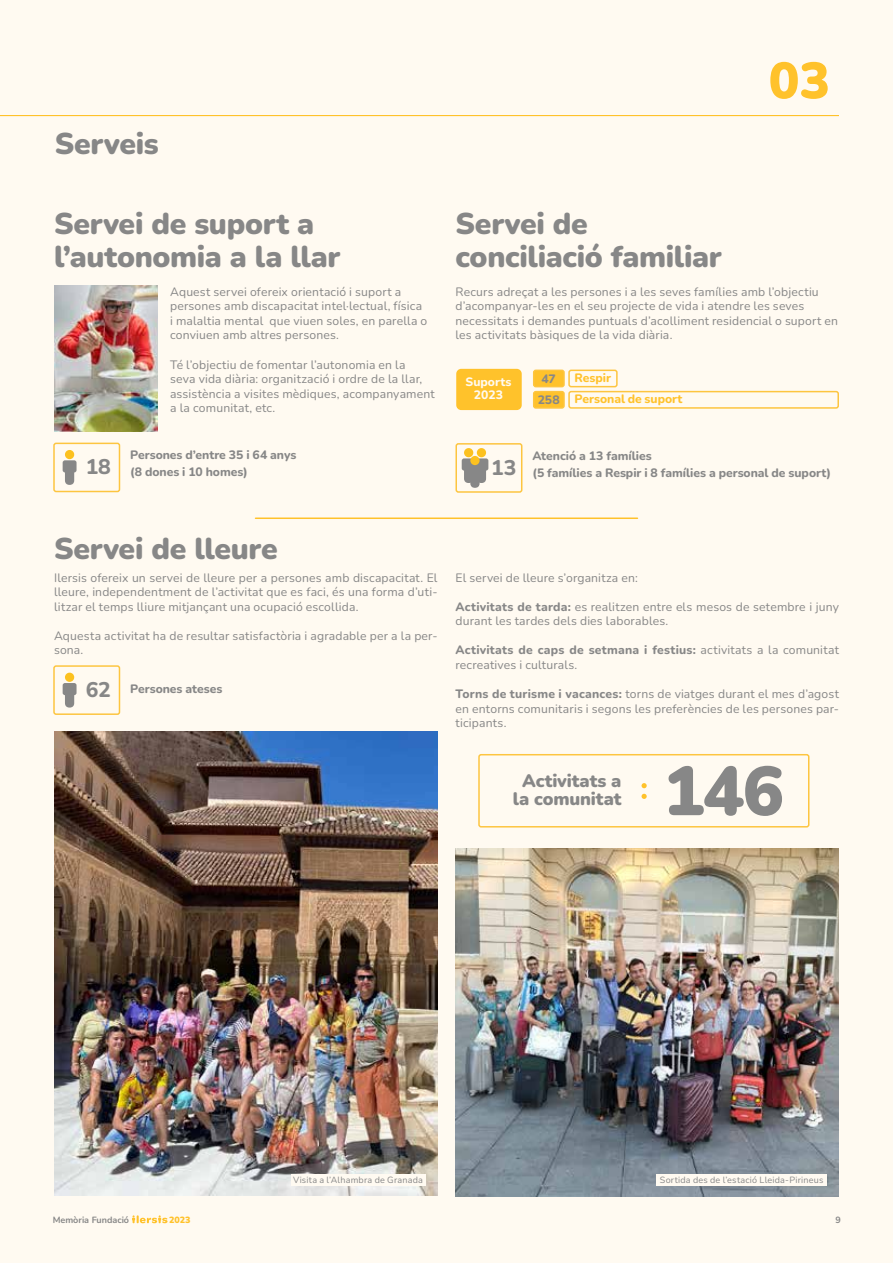
<style>
.page{position:relative;width:893px;height:1263px;background:#fff}
.page>*{position:absolute;margin:0;border:0;box-sizing:border-box;transform-origin:0 0}
.t1{font:900 69px "Nunito";color:#878787}
.t2{font:900 51px "Nunito";color:#ffc22b}
.t3{font:900 30px/33px "Nunito";letter-spacing:-.01em;color:#878787}
.t4{font:800 21.15px "Nunito";color:#878787}
.t5{font:900 18px/18px "Nunito";letter-spacing:-.005em;color:#878787;text-align:center}
.t6{font:12.15px/14.5px "Nunito";letter-spacing:.015em;color:#878787}
.t7{font:800 12.15px/17.2px "Nunito";color:#878787}
.t8{font:800 12.15px/21.8px "Nunito";color:#ffc22b}
.t9{font:800 12.15px/13.5px "Nunito";color:#fffaf1;text-align:center}
.t10{font:9px "Nunito";letter-spacing:.025em;color:#878787}
.t11{font:700 9px "Nunito";color:#878787}
.t12{font:900 9px "Nunito";color:#ffc22b}
.s1{font-weight:800}
</style>
<div class="page">
<hr style="left:0;top:0;width:2px;height:1263px;background:#fffaf1">
<div style="left:2px;top:0;width:891px;height:1263px;background:#fffaf1"></div>
<svg style="left:132px;top:1215px;width:36px;height:8px"></svg>
<div style="left:53px;top:443px;width:67px;height:49px;border:2px solid #fdc540;border-radius:2px"></div>
<div style="left:53px;top:665px;width:67px;height:50px;border:2px solid #fdc540;border-radius:2px"></div>
<div style="left:455px;top:443px;width:67px;height:50px;border:2px solid #fdc540;border-radius:2px"></div>
<div style="left:568px;top:370px;width:50px;height:17px;border:2px solid #fdc540;border-radius:2px"></div>
<div style="left:534px;top:370px;width:30px;height:17px;background:#ffc22b;border-radius:2px"></div>
<div style="left:533px;top:370px;width:32px;height:17px;border:2px solid #fdc540;border-radius:2px"></div>
<div style="left:534px;top:392px;width:30px;height:16px;background:#ffc22b;border-radius:2px"></div>
<div style="left:533px;top:391px;width:32px;height:18px;border:2px solid #fdc540;border-radius:2px"></div>
<div style="left:568px;top:391px;width:271px;height:18px;border:2px solid #fdc540;border-radius:2px"></div>
<hr style="left:0;top:115px;width:839px;height:1px;background:#ffc22b">
<div style="left:457px;top:370px;width:64px;height:39px;background:#ffc22b;border-radius:4px"></div>
<div style="left:456px;top:369px;width:66px;height:41px;border:2px solid #ffc22b;border-radius:4px"></div>
<div style="left:65px;top:450px;width:9px;height:9px;background:#fcc11f;border-radius:50%"></div>
<svg style="left:63px;top:460px;width:14px;height:25px"></svg>
<div style="left:65px;top:673px;width:9px;height:9px;background:#fcc11f;border-radius:50%"></div>
<svg style="left:63px;top:683px;width:14px;height:25px"></svg>
<div style="left:464px;top:448px;width:9px;height:9px;background:#fcc11f;border-radius:50%"></div>
<div style="left:477px;top:448px;width:9px;height:9px;background:#fcc11f;border-radius:50%"></div>
<svg style="left:470px;top:456px;width:10px;height:9px"></svg>
<svg style="left:462px;top:458px;width:26px;height:30px"></svg>
<hr style="left:255px;top:517px;width:382px;height:2px;background:#ffc22b">
<img style="left:455px;top:848px;width:384px;height:348px">
<img style="left:55px;top:731px;width:382px;height:465px">
<div style="left:291px;top:1174px;width:134px;height:11px;background:#fffaf1"></div>
<div style="left:656px;top:1174px;width:171px;height:11px;background:#fffaf1"></div>
<div style="left:478px;top:754px;width:331px;height:73px;border:2px solid #fdc540;border-radius:2px"></div>
<svg style="left:641px;top:783px;width:6px;height:5px"></svg>
<svg style="left:641px;top:794px;width:6px;height:5px"></svg>
<img style="left:55px;top:286px;width:102px;height:145px">
<h3 class="t3" style="left:55px;top:126px;width:105px">Serveis</h3>
<h2 class="t2" style="left:769px;top:44px;width:63px">03</h2>
<h3 class="t3" style="left:54px;top:206px;width:288px">Servei de suport a l’autonomia a la llar</h3>
<h3 class="t4" style="left:86px;top:452px;width:27px">18</h3>
<p class="t6" style="left:170px;top:284px;width:259px">Aquest servei ofereix orientació i suport a persones amb discapacitat intel·lectual, física i malaltia mental que viuen soles, en parella o conviuen amb altres persones.</p>
<p class="t6" style="left:170px;top:357px;width:266px">Té l’objectiu de fomentar l’autonomia en la<br>seva vida diària: organització i ordre de la llar, assistència a visites mèdiques, acompanyament a la comunitat, etc.</p>
<p class="t7" style="left:130px;top:446px;width:168px">Persones d’entre 35 i 64 anys (8 dones i 10 homes)</p>
<h3 class="t3" style="left:455px;top:206px;width:268px">Servei de conciliació familiar</h3>
<p class="t6" style="left:455px;top:284px;width:384px">Recurs adreçat a les persones i a les seves famílies amb l’objectiu d’acompanyar-les en el seu projecte de vida i atendre les seves necessitats i demandes puntuals d’acolliment residencial o suport en les activitats bàsiques de la vida diària.</p>
<p class="t9" style="left:465px;top:374px;width:47px">Suports<br>2023</p>
<p class="t7" style="left:538px;top:367px;width:24px;line-height:21.3px;text-align:center">47<br>258</p>
<p class="t8" style="left:575px;top:366px;width:109px">Respir<br>Personal de suport</p>
<h3 class="t4" style="left:491px;top:452px;width:27px">13</h3>
<p class="t7" style="left:532px;top:446px;width:300px">Atenció a 13 famílies<br>(5 famílies a Respir i 8 famílies a personal de suport)</p>
<h3 class="t3" style="left:54px;top:531px;width:225px">Servei de lleure</h3>
<p class="t6" style="left:54px;top:570px;width:385px;text-align:justify">Ilersis ofereix un servei de lleure per a persones amb discapacitat. El lleure, independentment de l’activitat que es faci, és una forma d’uti&shy;litzar el temps lliure mitjançant una ocupació escollida.</p>
<p class="t6" style="left:54px;top:628px;width:385px">Aquesta activitat ha de resultar satisfactòria i agradable per a la per&shy;sona.</p>
<h3 class="t4" style="left:86px;top:675px;width:27px">62</h3>
<p class="t7" style="left:130px;top:680px;width:94px">Persones ateses</p>
<p class="t6" style="left:455px;top:570px;width:184px">El servei de lleure s’organitza en:</p>
<p class="t6" style="left:455px;top:599px;width:385px"><span class="s1">Activitats de tarda:</span> es realitzen entre els mesos de setembre i juny durant les tardes dels dies laborables.</p>
<p class="t6" style="left:455px;top:642px;width:385px"><span class="s1">Activitats de caps de setmana i festius:</span> activitats a la comunitat recreatives i culturals.</p>
<p class="t6" style="left:455px;top:686px;width:385px;text-align:justify"><span class="s1">Torns de turisme i vacances:</span> torns de viatges durant el mes d’agost en entorns comunitaris i segons les preferències de les persones par&shy;ticipants.</p>
<h3 class="t5" style="left:513px;top:771px;width:110px">Activitats a la comunitat</h3>
<h1 class="t1" style="left:663px;top:742px;width:122px">146</h1>
<p class="t10" style="left:293px;top:1174px;width:131px">Visita a l’Alhambra de Granada</p>
<p class="t10" style="left:660px;top:1174px;width:165px">Sortida des de l’estació Lleida-Pirineus</p>
<p class="t11" style="left:53px;top:1214px;width:78px">Memòria Fundació</p>
<p class="t12" style="left:169px;top:1213px;width:23px">2023</p>
<p class="t11" style="left:835px;top:1214px;width:7px">9</p>
</div>
